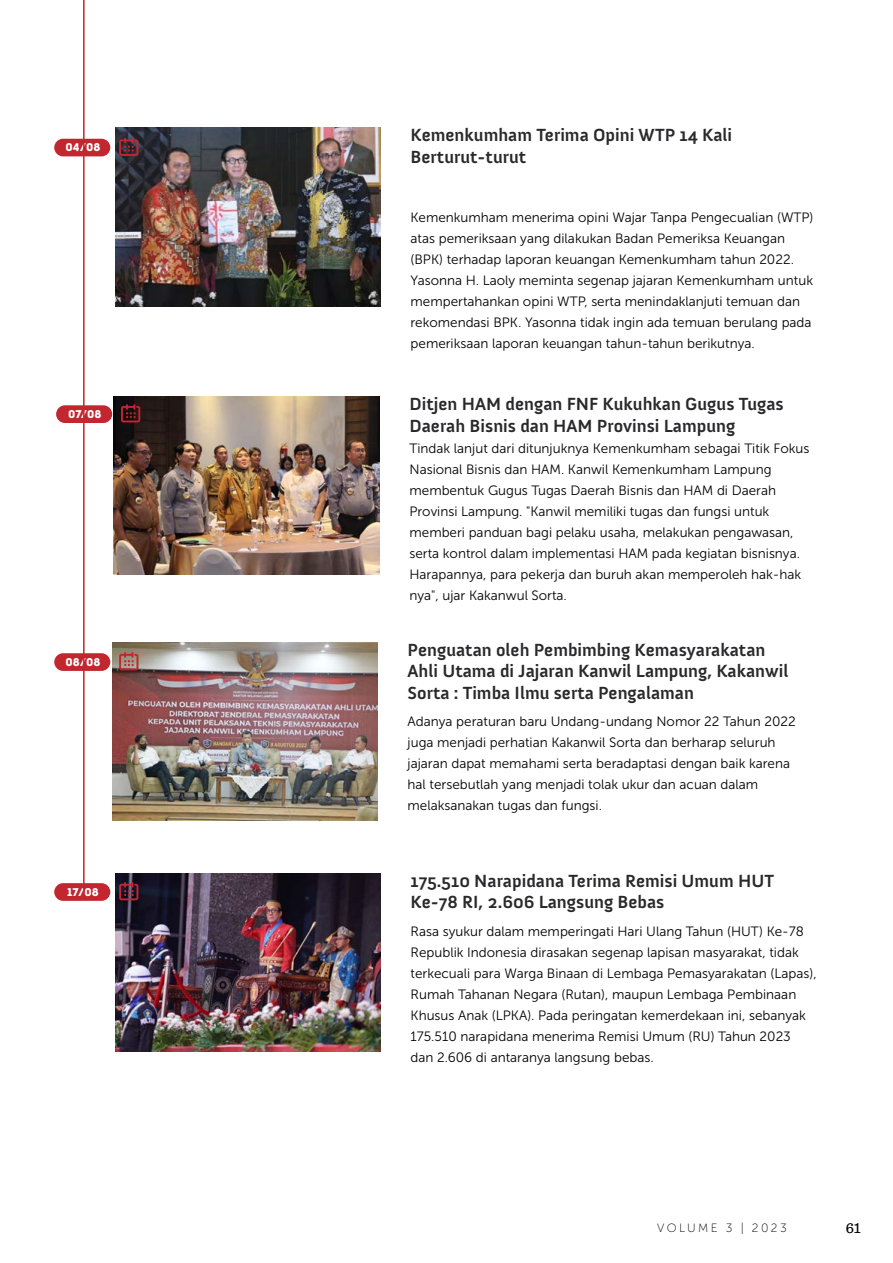
<style>
.page{position:relative;width:893px;height:1263px;background:#fff}
.page>*{position:absolute;margin:0;border:0;box-sizing:border-box;transform-origin:0 0}
.t1{font:700 18px/21.6px "Anivers";color:#29292b}
.t2{font:300 15px "Pulpo";color:#000}
.t3{font:13.5px/21px "Museo Sans 300";color:#000}
.t4{font:12px "Museo Sans 100";letter-spacing:.2em;color:#000}
.t5{font:900 11.25px "Intro";color:#fff}
</style>
<div class="page">
<img style="left:115px;top:128px;width:265px;height:178px">
<img style="left:112px;top:642px;width:265px;height:178px">
<img style="left:114px;top:396px;width:265px;height:179px">
<div style="left:54px;top:139px;width:56px;height:17px;background:#c2262e;border-radius:9px"></div>
<svg style="left:119px;top:138px;width:19px;height:18px"></svg>
<div style="left:54px;top:653px;width:56px;height:18px;background:#c2262e;border-radius:9px"></div>
<svg style="left:119px;top:652px;width:19px;height:18px"></svg>
<div style="left:56px;top:405px;width:56px;height:18px;background:#c2262e;border-radius:9px"></div>
<svg style="left:121px;top:404px;width:19px;height:18px"></svg>
<img style="left:115px;top:873px;width:265px;height:178px">
<div style="left:54px;top:883px;width:56px;height:18px;background:#c2262e;border-radius:9px"></div>
<svg style="left:119px;top:882px;width:19px;height:18px"></svg>
<hr style="left:83px;top:0;width:2px;height:891px;background:#c2262e">
<p class="t5" style="left:66px;top:140px;width:36px">04/08</p>
<p class="t5" style="left:68px;top:406px;width:35px">07/08</p>
<p class="t5" style="left:66px;top:654px;width:36px">08/08</p>
<p class="t5" style="left:67px;top:884px;width:33px">17/08</p>
<h1 class="t1" style="left:411px;top:125px;width:323px">Kemenkumham Terima Opini WTP 14 Kali<br>Berturut-turut</h1>
<p class="t3" style="left:411px;top:207px;width:404px">Kemenkumham menerima opini Wajar Tanpa Pengecualian (WTP) atas pemeriksaan yang dilakukan Badan Pemeriksa Keuangan (BPK) terhadap laporan keuangan Kemenkumham tahun 2022.<br>Yasonna H. Laoly meminta segenap jajaran Kemenkumham untuk mempertahankan opini WTP, serta menindaklanjuti temuan dan rekomendasi BPK. Yasonna tidak ingin ada temuan berulang pada pemeriksaan laporan keuangan tahun-tahun berikutnya.</p>
<h1 class="t1" style="left:409px;top:393px;width:376px">Ditjen HAM dengan FNF Kukuhkan Gugus Tugas<br>Daerah Bisnis dan HAM Provinsi Lampung</h1>
<p class="t3" style="left:409px;top:438px;width:401px">Tindak lanjut dari ditunjuknya Kemenkumham sebagai Titik Fokus Nasional Bisnis dan HAM. Kanwil Kemenkumham Lampung membentuk Gugus Tugas Daerah Bisnis dan HAM di Daerah Provinsi Lampung. "Kanwil memiliki tugas dan fungsi untuk memberi panduan bagi pelaku usaha, melakukan pengawasan, serta kontrol dalam implementasi HAM pada kegiatan bisnisnya.<br>Harapannya, para pekerja dan buruh akan memperoleh hak-hak nya", ujar Kakanwul Sorta.</p>
<h1 class="t1" style="left:408px;top:639px;width:382px">Penguatan oleh Pembimbing Kemasyarakatan<br>Ahli Utama di Jajaran Kanwil Lampung, Kakanwil<br>Sorta : Timba Ilmu serta Pengalaman</h1>
<p class="t3" style="left:408px;top:711px;width:390px">Adanya peraturan baru Undang-undang Nomor 22 Tahun 2022 juga menjadi perhatian Kakanwil Sorta dan berharap seluruh jajaran dapat memahami serta beradaptasi dengan baik karena hal tersebutlah yang menjadi tolak ukur dan acuan dalam melaksanakan tugas dan fungsi.</p>
<h1 class="t1" style="left:411px;top:870px;width:365px">175.510 Narapidana Terima Remisi Umum HUT<br>Ke-78 RI, 2.606 Langsung Bebas</h1>
<p class="t3" style="left:411px;top:921px;width:408px">Rasa syukur dalam memperingati Hari Ulang Tahun (HUT) Ke-78<br>Republik Indonesia dirasakan segenap lapisan masyarakat, tidak terkecuali para Warga Binaan di Lembaga Pemasyarakatan (Lapas), Rumah Tahanan Negara (Rutan), maupun Lembaga Pembinaan Khusus Anak (LPKA). Pada peringatan kemerdekaan ini, sebanyak 175.510 narapidana menerima Remisi Umum (RU) Tahun 2023 dan 2.606 di antaranya langsung bebas.</p>
<p class="t4" style="left:657px;top:1221px;width:131px">VOLUME 3 | 2023</p>
<p class="t2" style="left:846px;top:1219px;width:16px">61</p>
</div>
